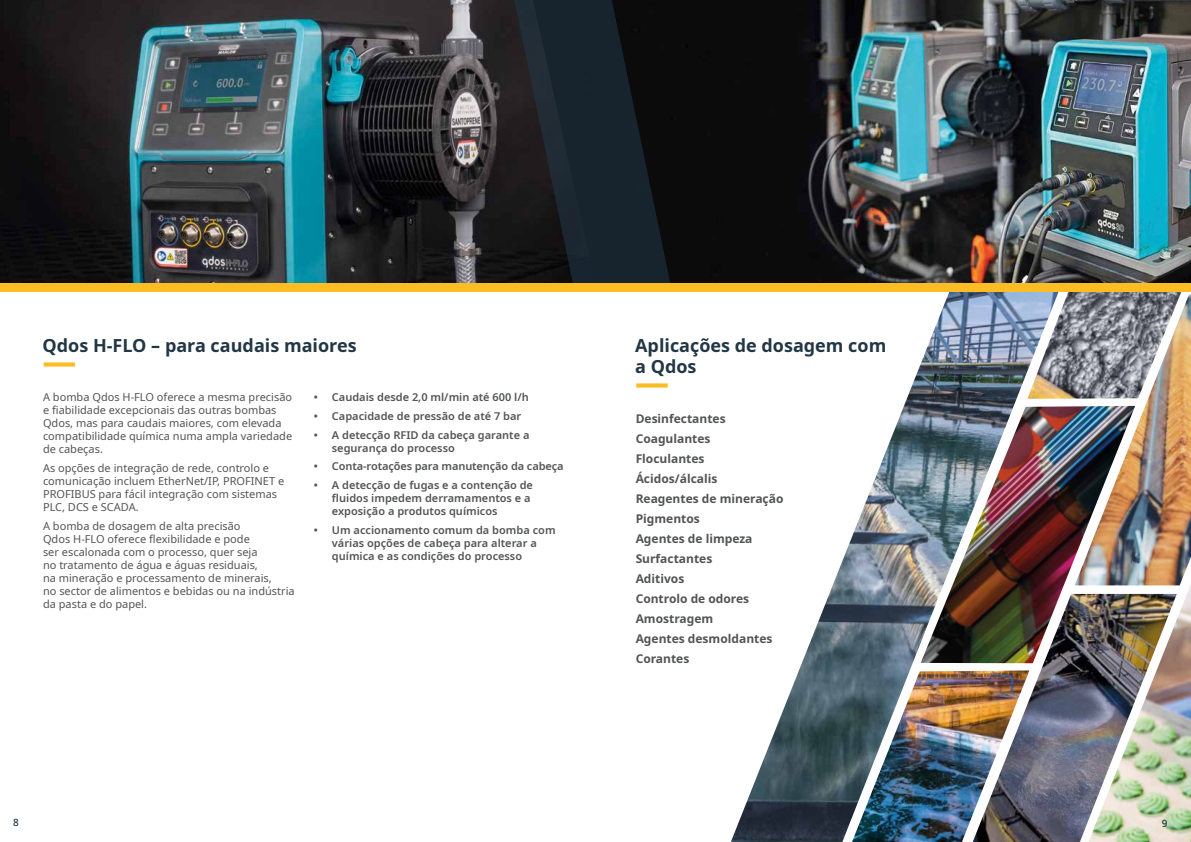
<style>
.page{position:relative;width:1191px;height:842px;background:#fff}
.page>*{position:absolute;margin:0;border:0;box-sizing:border-box;transform-origin:0 0}
.t1{font:700 34px "Noto Sans";color:#fcbc23}
.t2{font:700 18px/21.6px "Noto Sans";color:#223645}
.t3{font:700 12px/20px "Noto Sans";color:#535454}
.t4{font:11px/13px "Noto Sans";color:#535454}
.t5{font:600 11px/13px "Noto Sans";color:#535454}
.t6{font:500 10px "Noto Sans";color:#223645}
</style>
<div class="page">
<img style="left:670px;top:0;width:521px;height:283px">
<img style="left:731px;top:291px;width:296px;height:551px">
<img style="left:0;top:0;width:511px;height:283px">
<img style="left:852px;top:670px;width:120px;height:172px">
<img style="left:972px;top:663px;width:116px;height:179px">
<img style="left:1088px;top:585px;width:103px;height:257px">
<img style="left:920px;top:406px;width:215px;height:257px">
<img style="left:1027px;top:291px;width:156px;height:108px">
<img style="left:1074px;top:295px;width:117px;height:290px">
<svg style="left:511px;top:0;width:159px;height:283px;fill:#18242d"></svg>
<div style="left:0;top:283px;width:1191px;height:8px;background:#fcbc23"></div>
<h2 class="t2" style="left:43px;top:335px;width:315px">Qdos H-FLO – para caudais maiores</h2>
<h1 class="t1" style="left:43px;top:338px;width:35px">—</h1>
<p class="t4" style="left:43px;top:391px;width:251px">A bomba Qdos H-FLO oferece a mesma precisão e fiabilidade excepcionais das outras bombas Qdos, mas para caudais maiores, com elevada compatibilidade química numa ampla variedade de cabeças.</p>
<p class="t4" style="left:43px;top:462px;width:243px">As opções de integração de rede, controlo e comunicação incluem EtherNet/IP, PROFINET e PROFIBUS para fácil integração com sistemas PLC, DCS e SCADA.</p>
<p class="t4" style="left:43px;top:519px;width:253px">A bomba de dosagem de alta precisão<br>Qdos H-FLO oferece flexibilidade e pode<br>ser escalonada com o processo, quer seja<br>no tratamento de água e águas residuais,<br>na mineração e processamento de minerais,<br>no sector de alimentos e bebidas ou na indústria da pasta e do papel.</p>
<p class="t5" style="left:314px;top:391px;width:216px">• Caudais desde 2,0 ml/min até 600 l/h</p>
<p class="t5" style="left:314px;top:410px;width:209px">• Capacidade de pressão de até 7 bar</p>
<p class="t5" style="left:332px;top:428px;width:199px;text-indent:-18px">• A detecção RFID da cabeça garante a segurança do processo</p>
<p class="t5" style="left:314px;top:460px;width:251px">• Conta-rotações para manutenção da cabeça</p>
<p class="t5" style="left:332px;top:479px;width:203px;text-indent:-18px">• A detecção de fugas e a contenção de fluidos impedem derramamentos e a exposição a produtos químicos</p>
<p class="t5" style="left:332px;top:523px;width:225px;text-indent:-18px">• Um accionamento comum da bomba com várias opções de cabeça para alterar a química e as condições do processo</p>
<p class="t6" style="left:13px;top:816px;width:7px">8</p>
<h2 class="t2" style="left:635px;top:335px;width:253px">Aplicações de dosagem com a Qdos</h2>
<h1 class="t1" style="left:635px;top:359px;width:35px">—</h1>
<p class="t3" style="left:635px;top:409px;width:149px">Desinfectantes<br>Coagulantes<br>Floculantes<br>Ácidos/álcalis<br>Reagentes de mineração<br>Pigmentos<br>Agentes de limpeza<br>Surfactantes<br>Aditivos<br>Controlo de odores<br>Amostragem<br>Agentes desmoldantes<br>Corantes</p>
<p class="t6" style="left:1161px;top:816px;width:7px">9</p>
</div>
